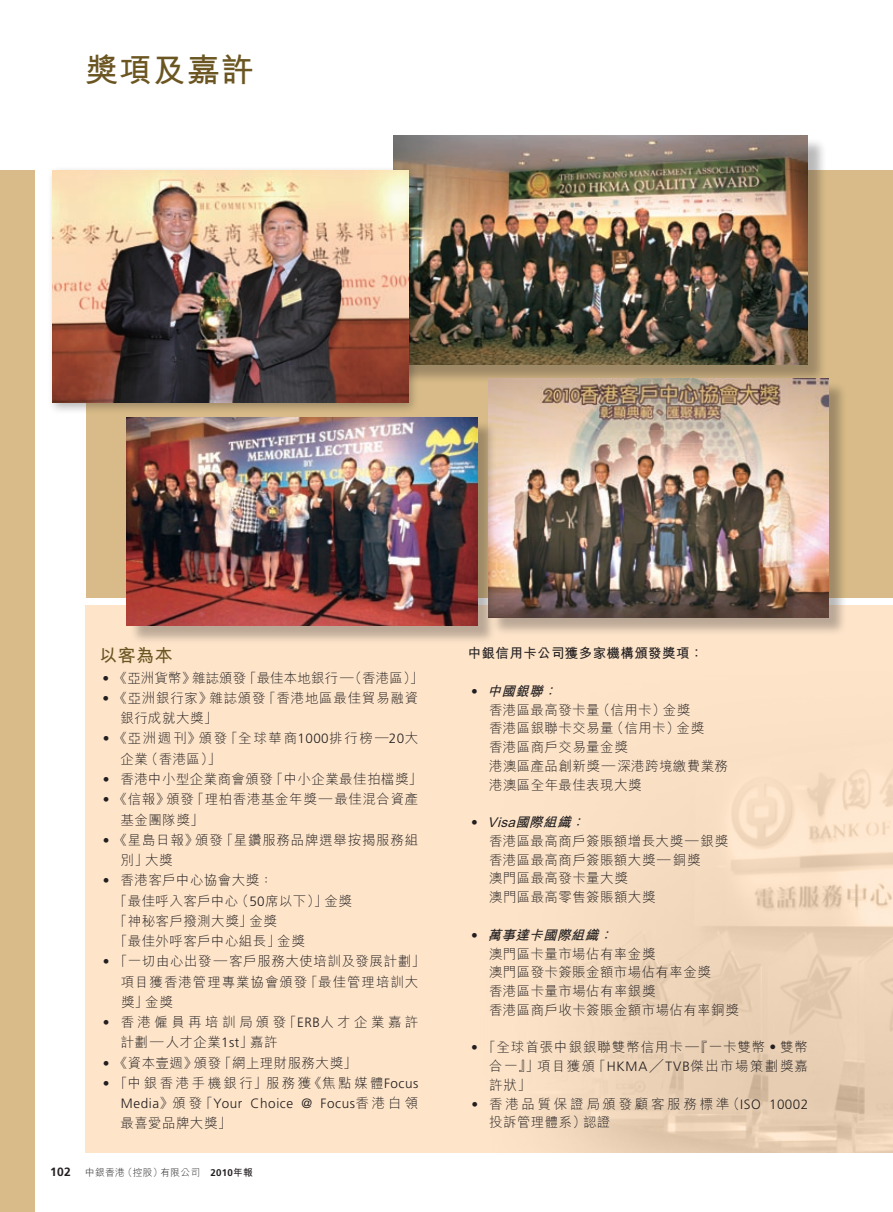
<style>
.page{position:relative;width:893px;height:1212px;background:#fff}
.page>*{position:absolute;margin:0;border:0;box-sizing:border-box;transform-origin:0 0}
.t1{font:700 33px "M Hei HK";letter-spacing:.03em;color:#6b5622}
.t2{font:700 18px "M Hei HK";color:#6b5622}
.t3{font:300 13.5px/18.8px "M Hei HK";letter-spacing:.03em;color:#231f20}
.t4{font:300 13.5px/20.2px "M Hei HK";letter-spacing:.055em;color:#231f20}
.t5{font:300 13.5px/20.2px "M Hei HK";letter-spacing:.25em;color:#231f20}
.t6{font:300 13.5px/18.8px "M Hei HK";letter-spacing:.2em;color:#231f20}
.t7{font:300 13.5px/20.2px "M Hei HK";letter-spacing:.12em;color:#231f20}
.t8{font:300 13.5px "Frutiger LT Std";letter-spacing:.04em;color:#231f20}
.t9{font:300 13.5px "M Hei HK";letter-spacing:.01em;color:#231f20}
.t10{font:300 13.5px "M Hei HK";letter-spacing:.18em;color:#231f20}
.t11{font:700 13.5px "M Hei HK";letter-spacing:.03em;color:#231f20}
.t12{font:300 9.75px "M Hei HK";letter-spacing:.03em;color:#231f20}
.s1{font-family:"Frutiger LT Std"}
.s2{font-family:"M Hei HK"}
.s3{font-family:"Frutiger LT Std";font-weight:700;font-size:12px}
.s4{font-family:"Frutiger LT Std";font-weight:700}
.s5{font-weight:700}
.s6{font-weight:700;font-style:italic}
</style>
<div class="page">
<div style="left:85px;top:605px;width:808px;height:547px;background:#fee5ca"></div>
<img style="left:558px;top:769px;width:335px;height:383px">
<div style="left:86px;top:170px;width:807px;height:427px;background:#d8bb88"></div>
<div style="left:395px;top:137px;width:436px;height:251px;background:#231f20;opacity:.31"></div>
<img style="left:393px;top:135px;width:415px;height:230px">
<div style="left:490px;top:380px;width:362px;height:261px;background:#231f20;opacity:.31"></div>
<img style="left:489px;top:378px;width:339px;height:239px">
<div style="left:129px;top:419px;width:372px;height:230px;background:#231f20;opacity:.31"></div>
<img style="left:127px;top:418px;width:350px;height:207px">
<div style="left:0;top:170px;width:34px;height:1042px;background:#d8bb88"></div>
<div style="left:47px;top:164px;width:378px;height:256px;background:#231f20;opacity:.31"></div>
<img style="left:53px;top:170px;width:355px;height:233px">
<h1 class="t1" style="left:85px;top:46px;width:170px">獎項及嘉許</h1>
<h2 class="t2" style="left:99px;top:643px;width:75px">以客為本</h2>
<p class="t9" style="left:103px;top:668px;width:322px"><span class="s1">•</span> 《亞洲貨幣》雜誌頒發「最佳本地銀行—（香港區）」</p>
<p class="t4" style="left:121px;top:687px;width:299px;text-indent:-18px"><span class="s1">•</span> 《亞洲銀行家》雜誌頒發「香港地區最佳貿易融資銀行成就大獎」</p>
<p class="t7" style="left:121px;top:728px;width:299px;text-indent:-18px"><span class="s1">•</span> 《亞洲週刊》頒發「全球華商<span class="s1">1000</span>排行榜—<span class="s1">20</span>大企業（香港區）」</p>
<p class="t3" style="left:103px;top:769px;width:321px"><span class="s1">•</span> 香港中小型企業商會頒發「中小企業最佳拍檔獎」</p>
<p class="t3" style="left:121px;top:789px;width:299px;line-height:20.2px;text-indent:-18px"><span class="s1">•</span> 《信報》頒發「理柏香港基金年獎—最佳混合資產基金團隊獎」</p>
<p class="t4" style="left:121px;top:829px;width:299px;text-indent:-18px"><span class="s1">•</span> 《星島日報》頒發「星鑽服務品牌選舉按揭服務組別」大獎</p>
<p class="t3" style="left:114px;top:870px;width:239px;line-height:20.2px;text-indent:-11px"><span class="s1">•</span> 香港客戶中心協會大獎：<br>「最佳呼入客戶中心（<span class="s1">50</span>席以下）」金獎「神秘客戶撥測大獎」金獎<br>「最佳外呼客戶中心組長」金獎</p>
<p class="t4" style="left:121px;top:951px;width:306px;text-indent:-18px"><span class="s1">•</span> 「一切由心出發—客戶服務大使培訓及發展計劃」項目獲香港管理專業協會頒發「最佳管理培訓大獎」金獎</p>
<p class="t5" style="left:121px;top:1011px;width:299px;text-indent:-18px"><span class="s1">•</span> 香港僱員再培訓局頒發「<span class="s1">ERB</span>人才企業嘉許計劃—人才企業<span class="s1">1st</span>」嘉許</p>
<p class="t3" style="left:103px;top:1053px;width:255px"><span class="s1">•</span> 《資本壹週》頒發「網上理財服務大獎」</p>
<p class="t10" style="left:103px;top:1073px;width:317px"><span class="s1">•</span> 「中銀香港手機銀行」服務獲《焦點媒體<span class="s1">Focus</span></p>
<p class="t8" style="left:121px;top:1096px;width:299px">Media<span class="s2">》頒發「</span>Your Choice @ Focus<span class="s2">香港白領</span></p>
<p class="t3" style="left:121px;top:1113px;width:112px">最喜愛品牌大獎」</p>
<p class="t12" style="left:50px;top:1166px;width:204px"><span class="s3">102</span> 中銀香港（控股）有限公司 <span class="s4">2010</span><span class="s5">年報</span></p>
<p class="t11" style="left:468px;top:644px;width:237px">中銀信用卡公司獲多家機構頒發獎項：</p>
<p class="t3" style="left:489px;top:681px;width:241px;text-indent:-18px"><span class="s1">•</span> <span class="s6">中國銀聯：<br></span>香港區最高發卡量（信用卡）金獎<br>香港區銀聯卡交易量（信用卡）金獎<br>香港區商戶交易量金獎<br>港澳區產品創新獎—深港跨境繳費業務港澳區全年最佳表現大獎</p>
<p class="t3" style="left:489px;top:812px;width:240px;text-indent:-18px"><span class="s1">•</span> <span class="s6">Visa國際組織：<br></span>香港區最高商戶簽賬額增長大獎—銀獎香港區最高商戶簽賬額大獎—銅獎<br>澳門區最高發卡量大獎<br>澳門區最高零售簽賬額大獎</p>
<p class="t3" style="left:489px;top:925px;width:251px;text-indent:-18px"><span class="s1">•</span> <span class="s6">萬事達卡國際組織：<br></span>澳門區卡量市場佔有率金獎<br>澳門區發卡簽賬金額市場佔有率金獎<br>香港區卡量市場佔有率銀獎<br>香港區商戶收卡簽賬金額市場佔有率銅獎</p>
<p class="t3" style="left:489px;top:1037px;width:320px;text-align:justify;text-indent:-18px"><span class="s1">•</span> 「全球首張中銀銀聯雙幣信用卡—『一卡雙幣‧雙幣合一』」項目獲頒「<span class="s1">HKMA</span>╱<span class="s1">TVB</span>傑出市場策劃獎嘉許狀」</p>
<p class="t6" style="left:489px;top:1094px;width:320px;text-indent:-18px"><span class="s1">•</span> 香港品質保證局頒發顧客服務標準（<span class="s1">ISO 10002</span>投訴管理體系）認證</p>
</div>
